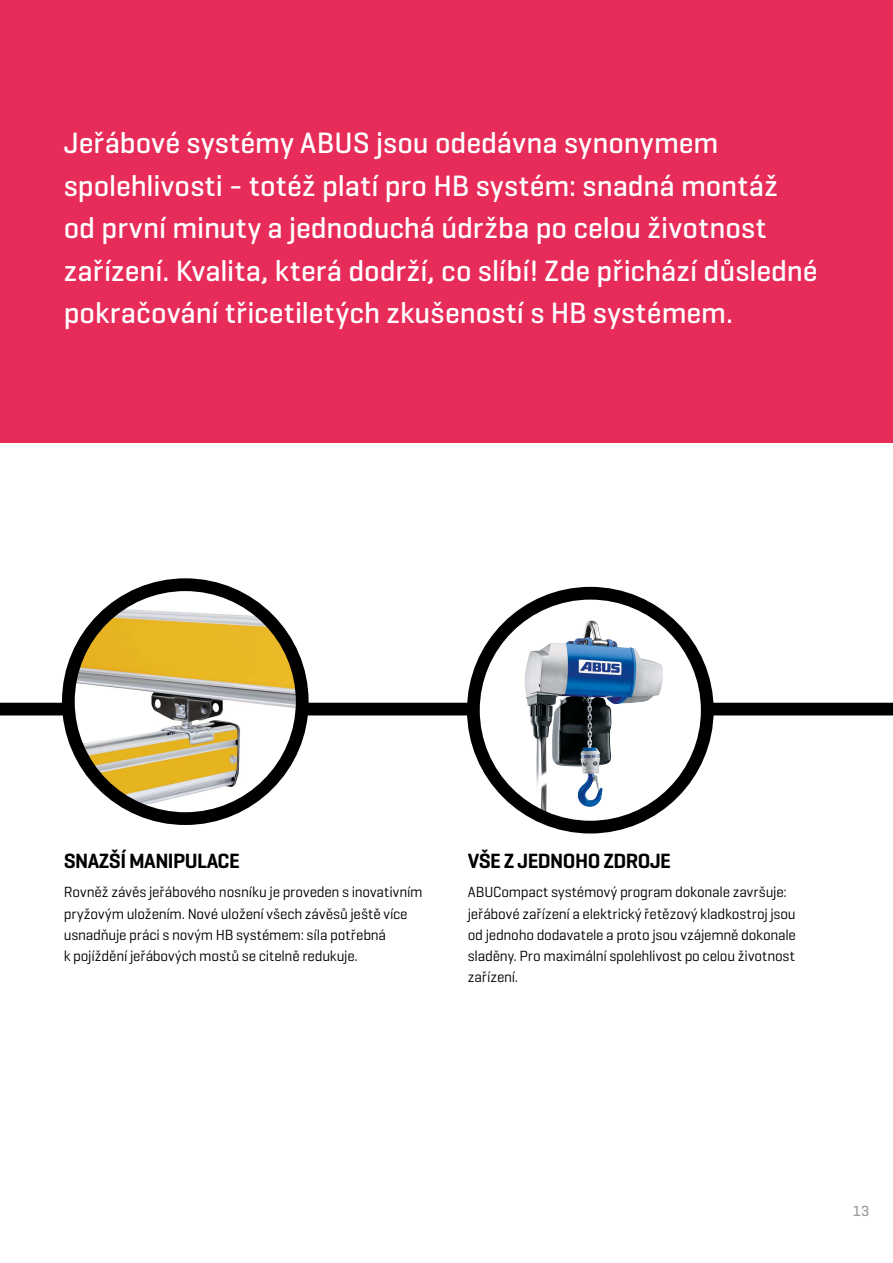
<style>
.page{position:relative;width:893px;height:1263px;background:#fff}
.page>*{position:absolute;margin:0;border:0;box-sizing:border-box;transform-origin:0 0}
.t1{font:500 30px/42.5px "Geogrotesque";color:#fff}
.t2{font:600 21px "Geogrotesque";letter-spacing:-.025em;color:#000}
.t3{font:15px/21.3px "Geogrotesque";letter-spacing:-.01em;color:#000}
.t4{font:500 15px "Geogrotesque";color:#9d9d9c}
</style>
<div class="page">
<div style="left:0;top:0;width:893px;height:442px;background:#e72c5a"></div>
<div style="left:0;top:703px;width:893px;height:12px;background:#000"></div>
<svg style="left:473px;top:593px;width:234px;height:234px"></svg>
<img style="left:524px;top:621px;width:79px;height:198px">
<div style="left:467px;top:587px;width:247px;height:246px;border:13px solid #000;border-radius:50%"></div>
<img style="left:68px;top:585px;width:234px;height:234px;border-radius:117px">
<div style="left:62px;top:578px;width:247px;height:247px;border:13px solid #000;border-radius:50%"></div>
<p class="t1" style="left:64px;top:121px;width:755px">Jeřábové systémy ABUS jsou odedávna synonymem spolehlivosti - totéž platí pro HB systém: snadná montáž<br>od první minuty a jednoduchá údržba po celou životnost zařízení. Kvalita, která dodrží, co slíbí! Zde přichází důsledné pokračování třicetiletých zkušeností s HB systémem.</p>
<h2 class="t2" style="left:64px;top:847px;width:177px">SNAZŠÍ MANIPULACE</h2>
<p class="t3" style="left:64px;top:881px;width:360px">Rovněž závěs jeřábového nosníku je proveden s inovativním pryžovým uložením. Nové uložení všech závěsů ještě více usnadňuje práci s novým HB systémem: síla potřebná<br>k pojíždění jeřábových mostů se citelně redukuje.</p>
<h2 class="t2" style="left:468px;top:847px;width:205px">VŠE Z JEDNOHO ZDROJE</h2>
<p class="t3" style="left:468px;top:881px;width:330px">ABUCompact systémový program dokonale završuje: jeřábové zařízení a elektrický řetězový kladkostroj jsou od jednoho dodavatele a proto jsou vzájemně dokonale sladěny. Pro maximální spolehlivost po celou životnost zařízení.</p>
<p class="t4" style="left:853px;top:1202px;width:18px">13</p>
</div>
